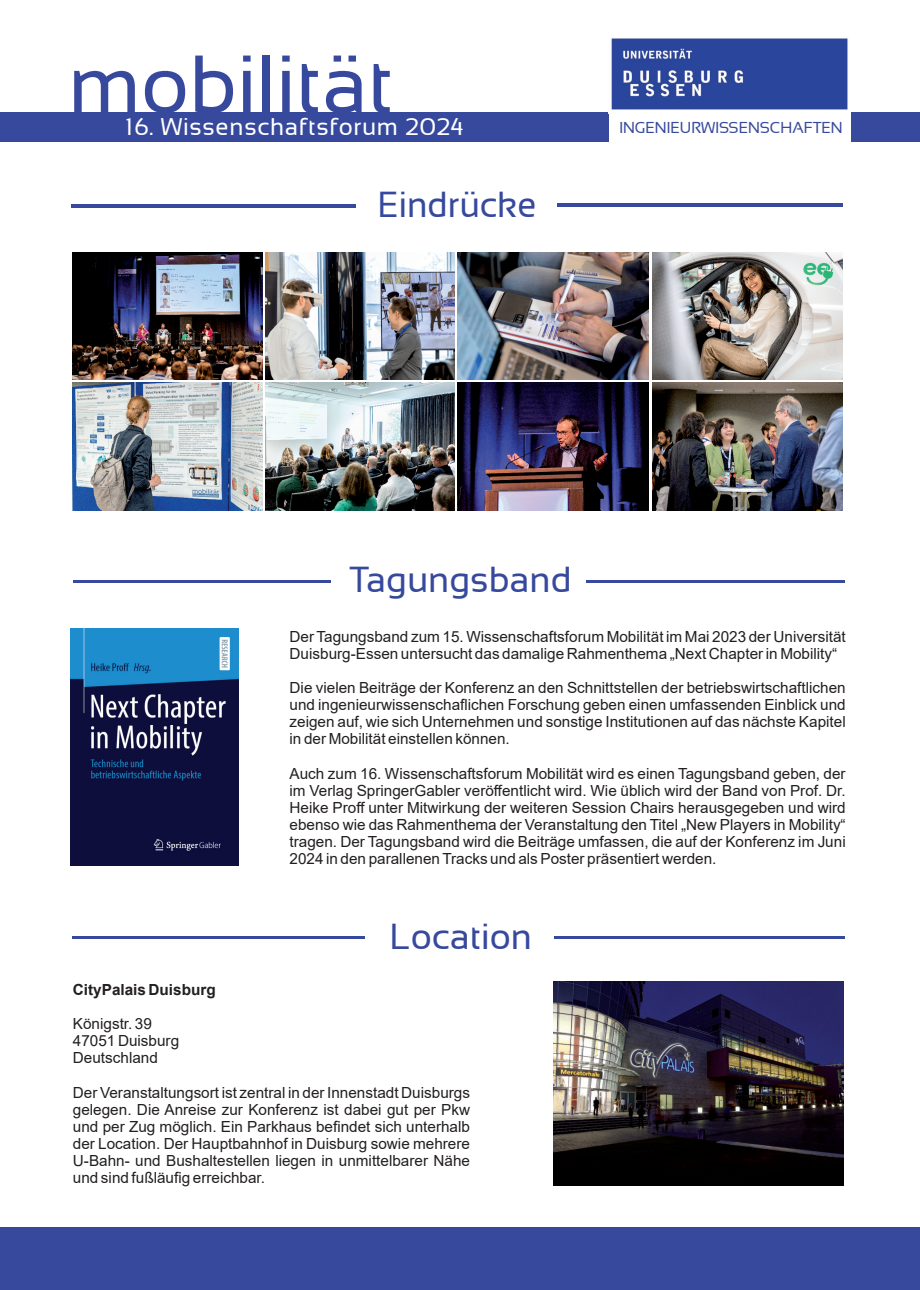
<style>
.page{position:relative;width:920px;height:1290px;background:#fff}
.page>*{position:absolute;margin:0;border:0;box-sizing:border-box;transform-origin:0 0}
.t1{font:82.5px "Sansation";color:#37499d}
.t2{font:36px "Sansation";color:#37499d}
.t3{font:24px "Sansation";letter-spacing:.03em;color:#fff}
.t4{font:15.75px "Sansation";color:#37499d}
.t5{font:15.3px/17.1px "Arial";color:#231f20;text-align:justify}
.t6{font:700 15.3px "Arial";color:#231f20}
</style>
<div class="page">
<div style="left:0;top:1227px;width:920px;height:63px;background:#37499d"></div>
<hr style="left:586px;top:580px;width:258px;height:3px;background:#37499d">
<hr style="left:73px;top:580px;width:258px;height:3px;background:#37499d">
<div style="left:0;top:112px;width:609px;height:30px;background:#37499d"></div>
<img style="left:611px;top:38px;width:237px;height:72px">
<div style="left:851px;top:112px;width:69px;height:30px;background:#37499d"></div>
<hr style="left:557px;top:203px;width:285px;height:4px;background:#37499d">
<hr style="left:72px;top:204px;width:284px;height:4px;background:#37499d">
<hr style="left:554px;top:936px;width:290px;height:3px;background:#37499d">
<hr style="left:73px;top:936px;width:292px;height:3px;background:#37499d">
<img style="left:554px;top:981px;width:290px;height:204px">
<img style="left:72px;top:252px;width:190px;height:128px">
<img style="left:72px;top:383px;width:190px;height:127px">
<img style="left:458px;top:383px;width:191px;height:127px">
<img style="left:266px;top:383px;width:189px;height:127px">
<img style="left:653px;top:252px;width:189px;height:127px">
<img style="left:653px;top:383px;width:189px;height:127px">
<img style="left:71px;top:628px;width:168px;height:238px">
<img style="left:265px;top:252px;width:190px;height:127px">
<img style="left:458px;top:252px;width:191px;height:127px">
<h1 class="t1" style="left:68px;top:53px;width:327px">mobilität</h1>
<h3 class="t3" style="left:126px;top:117px;width:339px">16. Wissenschaftsforum 2024</h3>
<p class="t4" style="left:619px;top:122px;width:225px">INGENIEURWISSENSCHAFTEN</p>
<h2 class="t2" style="left:378px;top:190px;width:160px">Eindrücke</h2>
<h2 class="t2" style="left:350px;top:566px;width:223px">Tagungsband</h2>
<p class="t5" style="left:290px;top:629px;width:558px">Der Tagungsband zum 15. Wissenschaftsforum Mobilität im Mai 2023 der Universität<br>Duisburg-Essen untersucht das damalige Rahmenthema „Next Chapter in Mobility“</p>
<p class="t5" style="left:290px;top:681px;width:558px">Die vielen Beiträge der Konferenz an den Schnittstellen der betriebswirtschaftlichen und ingenieurwissenschaflichen Forschung geben einen umfassenden Einblick und zeigen auf, wie sich Unternehmen und sonstige Institutionen auf das nächste Kapitel in der Mobilität einstellen können.</p>
<p class="t5" style="left:290px;top:766px;width:558px">Auch zum 16. Wissenschaftsforum Mobilität wird es einen Tagungsband geben, der im Verlag SpringerGabler veröffentlicht wird. Wie üblich wird der Band von Prof. Dr.<br>Heike Proff unter Mitwirkung der weiteren Session Chairs herausgegeben und wird ebenso wie das Rahmenthema der Veranstaltung den Titel „New Players in Mobility“ tragen. Der Tagungsband wird die Beiträge umfassen, die auf der Konferenz im Juni 2024 in den parallenen Tracks und als Poster präsentiert werden.</p>
<h2 class="t2" style="left:390px;top:922px;width:144px">Location</h2>
<p class="t6" style="left:73px;top:984px;width:144px">CityPalais Duisburg</p>
<p class="t5" style="left:73px;top:1017px;width:108px;text-align:left">Königstr. 39<br>47051 Duisburg<br>Deutschland</p>
<p class="t5" style="left:73px;top:1085px;width:399px">Der Veranstaltungsort ist zentral in der Innenstadt Duisburgs gelegen. Die Anreise zur Konferenz ist dabei gut per Pkw und per Zug möglich. Ein Parkhaus befindet sich unterhalb der Location. Der Hauptbahnhof in Duisburg sowie mehrere U-Bahn- und Bushaltestellen liegen in unmittelbarer Nähe und sind fußläufig erreichbar.</p>
</div>
